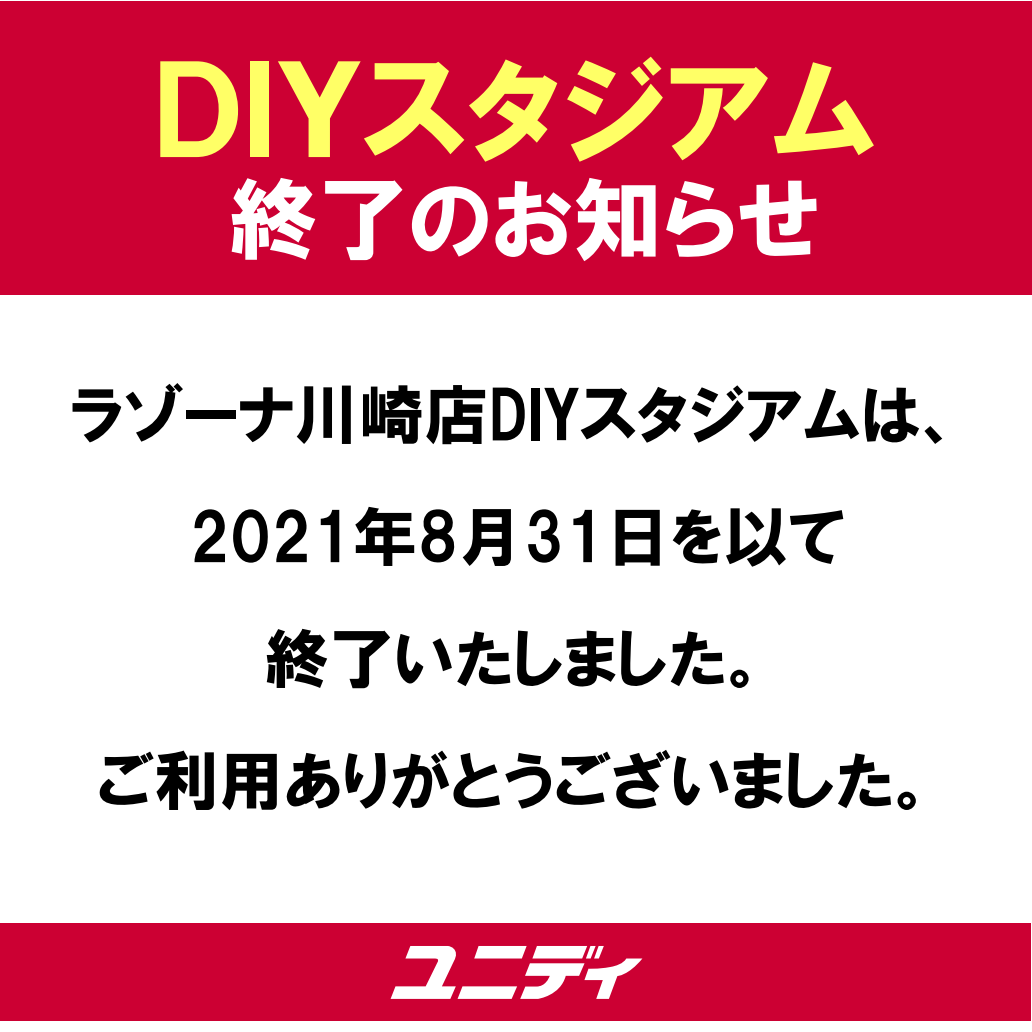
<style>
.page{position:relative;width:1032px;height:1032px;background:#fff}
.page>*{position:absolute;margin:0;border:0;box-sizing:border-box;transform-origin:0 0}
.t1{font:119px "HGP Soei Kakugothic UB";color:#ff6}
.t2{font:90px "HGP Soei Kakugothic UB";color:#fff}
.t3{font:65px/122px "HGP Soei Kakugothic UB";color:#000;text-align:center}
</style>
<div class="page">
<div style="left:0;top:1px;width:1031px;height:294px;background:#c03"></div>
<div style="left:0;top:923px;width:1031px;height:98px;background:#c03"></div>
<svg style="left:391px;top:946px;width:251px;height:53px"></svg>
<h1 class="t1" style="left:153px;top:51px;width:725px">ＤＩＹスタジアム</h1>
<h2 class="t2" style="left:228px;top:174px;width:594px">終了のお知らせ</h2>
<p class="t3" style="left:70px;top:353px;width:896px">ラゾーナ川崎店DIYスタジアムは、<br>2021年8月31日を以て<br>終了いたしました。<br>ご利用ありがとうございました。</p>
</div>
